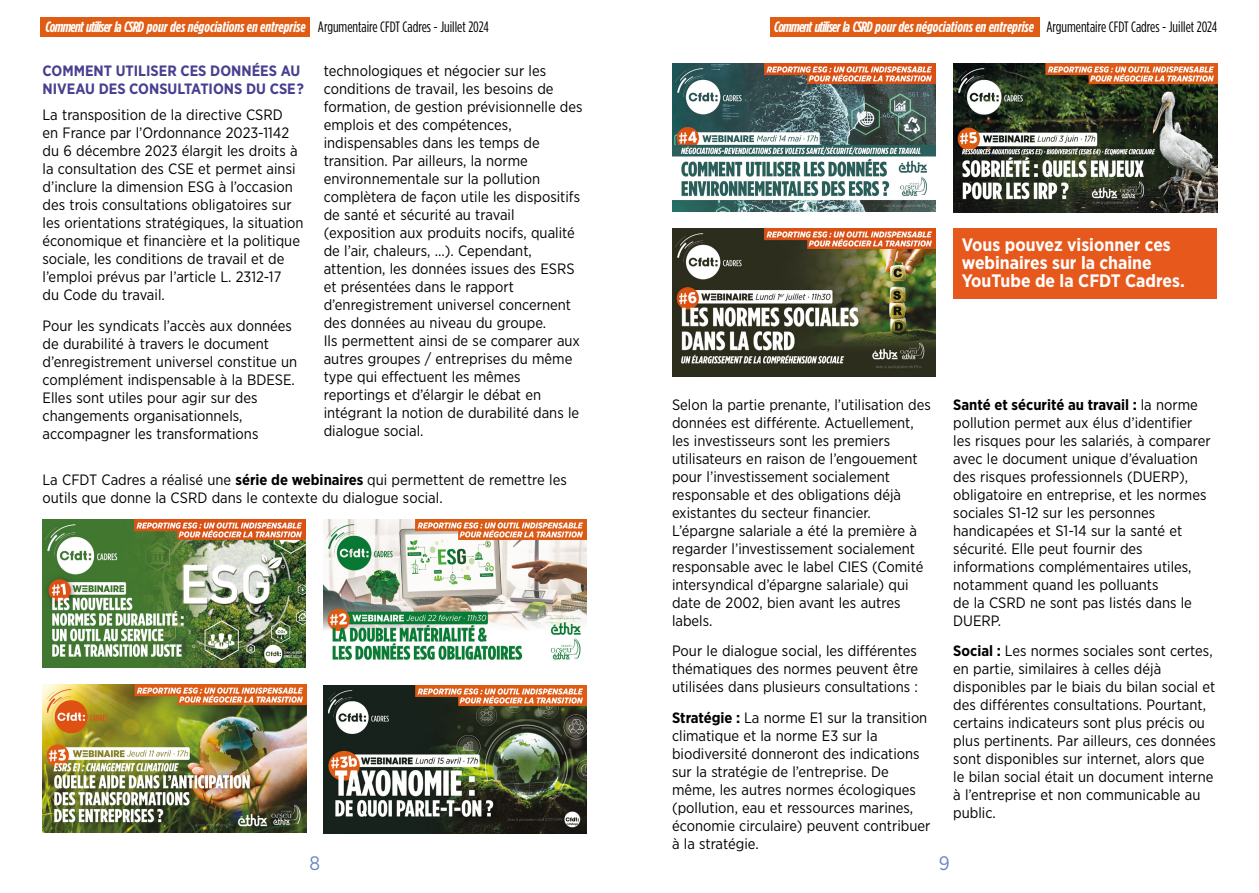
<style>
.page{position:relative;width:1259px;height:893px;background:#fff}
.page>*{position:absolute;margin:0;border:0;box-sizing:border-box;transform-origin:0 0}
.t1{font:19.5px "Gotham Narrow";color:#6b84c2}
.t2{font:700 18px/18px "Gotham Narrow";color:#fff}
.t3{font:15px/18px "Gotham Narrow";color:#000}
.t4{font:italic 700 15px "Gotham Condensed";color:#fff}
.t5{font:700 15px/18px "Gotham Narrow";color:#474090}
.s1{font-weight:400;font-style:normal;color:#000}
.s2{font-weight:700}
</style>
<div class="page">
<div style="left:40px;top:18px;width:270px;height:19px;background:#e05c14"></div>
<div style="left:770px;top:18px;width:269px;height:19px;background:#e05c14"></div>
<div style="left:953px;top:229px;width:263px;height:70px;background:#e7581c"></div>
<img style="left:43px;top:520px;width:263px;height:148px">
<img style="left:324px;top:520px;width:263px;height:140px">
<img style="left:43px;top:685px;width:263px;height:147px">
<img style="left:324px;top:686px;width:262px;height:147px">
<img style="left:672px;top:64px;width:263px;height:148px">
<img style="left:953px;top:64px;width:264px;height:148px">
<img style="left:672px;top:229px;width:263px;height:147px">
<p class="t4" style="left:46px;top:18px;width:445px">Comment utiliser la CSRD pour des négociations en entreprise <span class="s1">Argumentaire CFDT Cadres - Juillet 2024</span></p>
<p class="t4" style="left:774px;top:18px;width:445px">Comment utiliser la CSRD pour des négociations en entreprise <span class="s1">Argumentaire CFDT Cadres - Juillet 2024</span></p>
<p class="t5" style="left:43px;top:61px;width:263px">COMMENT UTILISER CES DONNÉES AU<br>NIVEAU DES CONSULTATIONS DU CSE ?</p>
<p class="t3" style="left:43px;top:106px;width:263px">La transposition de la directive CSRD<br>en France par l’Ordonnance 2023-1142 du 6 décembre 2023 élargit les droits à la consultation des CSE et permet ainsi d’inclure la dimension ESG à l’occasion des trois consultations obligatoires sur les orientations stratégiques, la situation économique et financière et la politique sociale, les conditions de travail et de l’emploi prévus par l’article L. 2312-17<br>du Code du travail.</p>
<p class="t3" style="left:43px;top:316px;width:256px">Pour les syndicats l’accès aux données de durabilité à travers le document d’enregistrement universel constitue un complément indispensable à la BDESE.<br>Elles sont utiles pour agir sur des changements organisationnels, accompagner les transformations</p>
<p class="t3" style="left:324px;top:61px;width:260px">technologiques et négocier sur les conditions de travail, les besoins de formation, de gestion prévisionnelle des emplois et des compétences, indispensables dans les temps de transition. Par ailleurs, la norme environnementale sur la pollution complètera de façon utile les dispositifs de santé et sécurité au travail (exposition aux produits nocifs, qualité de l’air, chaleurs, …). Cependant, attention, les données issues des ESRS et présentées dans le rapport d’enregistrement universel concernent des données au niveau du groupe.<br>Ils permettent ainsi de se comparer aux autres groupes / entreprises du même type qui effectuent les mêmes reportings et d’élargir le débat en intégrant la notion de durabilité dans le dialogue social.</p>
<p class="t3" style="left:43px;top:470px;width:526px">La CFDT Cadres a réalisé une <span class="s2">série de webinaires</span> qui permettent de remettre les outils que donne la CSRD dans le contexte du dialogue social.</p>
<p class="t2" style="left:961px;top:236px;width:224px">Vous pouvez visionner ces webinaires sur la chaine<br>YouTube de la CFDT Cadres.</p>
<p class="t3" style="left:672px;top:395px;width:260px">Selon la partie prenante, l’utilisation des données est différente. Actuellement, les investisseurs sont les premiers utilisateurs en raison de l’engouement pour l’investissement socialement responsable et des obligations déjà existantes du secteur financier.<br>L’épargne salariale a été la première à regarder l’investissement socialement responsable avec le label CIES (Comité intersyndical d’épargne salariale) qui date de 2002, bien avant les autres labels.</p>
<p class="t3" style="left:672px;top:642px;width:248px;text-align:justify">Pour le dialogue social, les différentes thématiques des normes peuvent être utilisées dans plusieurs consultations :</p>
<p class="t3" style="left:672px;top:708px;width:260px"><span class="s2">Stratégie :</span> La norme E1 sur la transition climatique et la norme E3 sur la biodiversité donneront des indications sur la stratégie de l’entreprise. De même, les autres normes écologiques (pollution, eau et ressources marines, économie circulaire) peuvent contribuer à la stratégie.</p>
<p class="t3" style="left:953px;top:395px;width:259px"><span class="s2">Santé et sécurité au travail :</span> la norme pollution permet aux élus d’identifier les risques pour les salariés, à comparer avec le document unique d’évaluation des risques professionnels (DUERP), obligatoire en entreprise, et les normes sociales S1-12 sur les personnes handicapées et S1-14 sur la santé et sécurité. Elle peut fournir des informations complémentaires utiles, notamment quand les polluants<br>de la CSRD ne sont pas listés dans le DUERP.</p>
<p class="t3" style="left:953px;top:642px;width:264px"><span class="s2">Social :</span> Les normes sociales sont certes, en partie, similaires à celles déjà disponibles par le biais du bilan social et des différentes consultations. Pourtant, certains indicateurs sont plus précis ou plus pertinents. Par ailleurs, ces données sont disponibles sur internet, alors que le bilan social était un document interne à l’entreprise et non communicable au public.</p>
<h1 class="t1" style="left:309px;top:851px;width:12px">8</h1>
<h1 class="t1" style="left:938px;top:851px;width:12px">9</h1>
</div>
